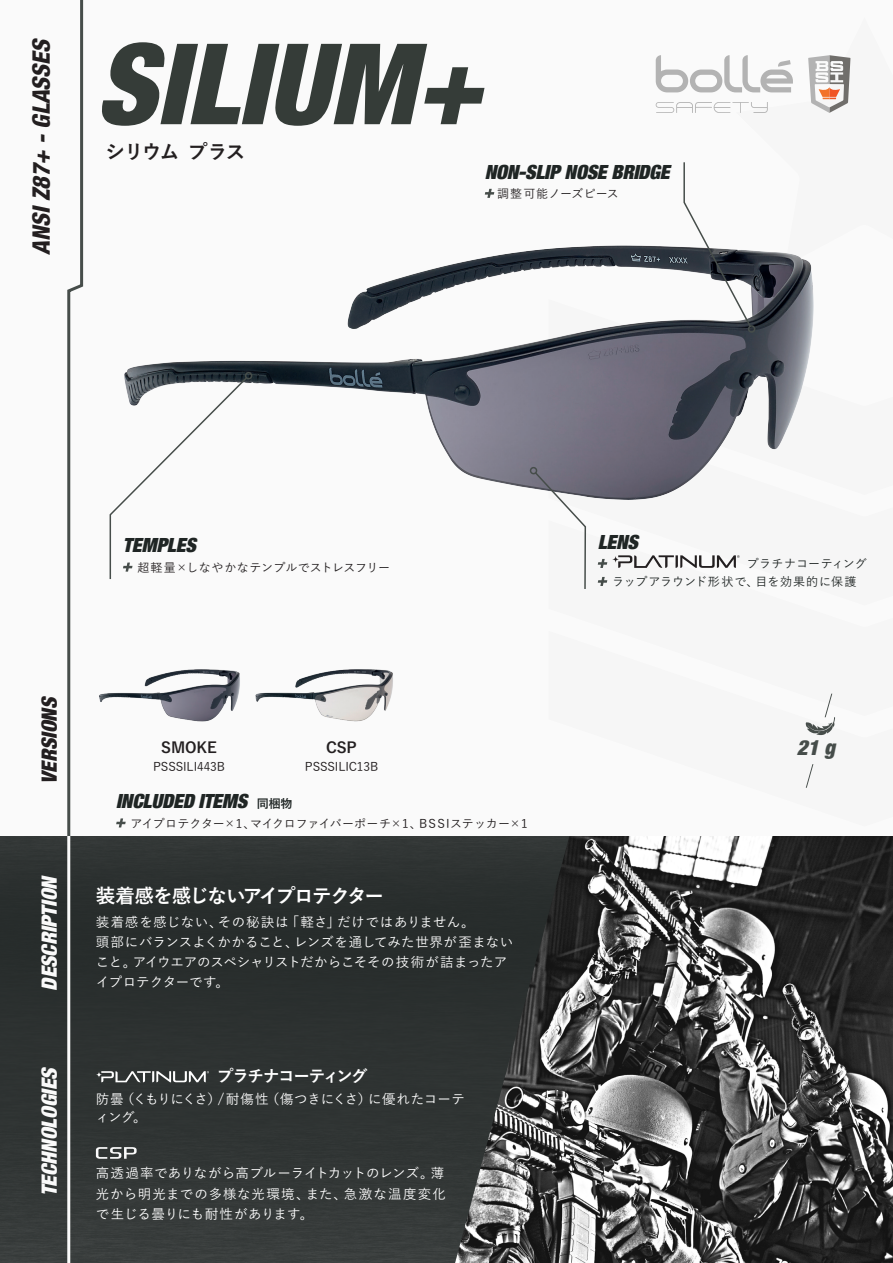
<style>
.page{position:relative;width:893px;height:1263px;background:#fafafa}
.page>*{position:absolute;margin:0;border:0;box-sizing:border-box;transform-origin:0 0}
.t1{font:italic 900 condensed 112.5px "Helvetica Neue LT Com";color:#353c38}
.t2{font:italic 800 condensed 24px "Helvetica Neue LT Com";color:#231f20}
.t3{font:italic 900 condensed 21px "Helvetica Neue LT Com";color:#fafafa}
.t4{font:italic 900 condensed 21px "Helvetica Neue LT Com";color:#231f20}
.t5{font:italic 900 condensed 21px "Helvetica Neue LT Com";color:#464d4a}
.t6{font:italic 900 condensed 19.5px "Helvetica Neue LT Com";letter-spacing:-.01em;color:#1f2524}
.t7{font:700 19.5px "Yu Gothic";letter-spacing:-.065em;color:#fff}
.t8{font:700 19.5px "Yu Gothic";letter-spacing:-.07em;color:#231f20}
.t9{font:700 16.5px "Yu Go";letter-spacing:-.08em;color:#fff}
.t10{font:700 15px "Yu Go";letter-spacing:-.01em;color:#231f20}
.t11{font:500 13.5px/20.2px "Yu Go";letter-spacing:.015em;color:#fff}
.t12{font:500 13.5px/18px "Yu Go";letter-spacing:-.02em;color:#fff}
.t13{font:500 13.5px "Yu Go";letter-spacing:.035em;color:#fff}
.t14{font:500 12px "Yu Go";letter-spacing:-.01em;color:#231f20}
.t15{font:500 12px "Yu Go";letter-spacing:.015em;color:#231f20}
.t16{font:500 12px "Yu Go";letter-spacing:.06em;color:#1f2524}
.t17{font:500 12px "Yu Go";letter-spacing:.02em;color:#1f2524}
.t18{font:500 12px "Yu Go";letter-spacing:.04em;color:#231f20}
.s1{font-family:"Yu Go";font-weight:700;font-style:normal;font-stretch:normal;font-size:12px}
</style>
<div class="page">
<img style="left:569px;top:836px;width:324px;height:427px">
<img style="left:0;top:836px;width:569px;height:427px">
<svg style="left:805px;top:693px;width:30px;height:42px"></svg>
<svg style="left:805px;top:764px;width:9px;height:24px"></svg>
<img style="left:99px;top:669px;width:141px;height:53px">
<img style="left:255px;top:669px;width:138px;height:53px">
<svg style="left:66px;top:0;width:19px;height:839px"></svg>
<hr style="left:67px;top:836px;width:3px;height:427px;background:#fafafa">
<img style="left:124px;top:245px;width:689px;height:255px">
<svg style="left:533px;top:471px;width:54px;height:118px"></svg>
<div style="left:530px;top:467px;width:7px;height:7px;border:2px solid #464d4a;border-radius:50%"></div>
<div style="left:245px;top:372px;width:7px;height:7px;border:2px solid #464d4a;border-radius:50%"></div>
<div style="left:748px;top:325px;width:7px;height:8px;border:2px solid #464d4a;border-radius:50%"></div>
<svg style="left:656px;top:55px;width:195px;height:273px"></svg>
<svg style="left:101px;top:1071px;width:108px;height:12px"></svg>
<svg style="left:96px;top:1071px;width:6px;height:7px"></svg>
<svg style="left:96px;top:1147px;width:41px;height:12px"></svg>
<svg style="left:109px;top:376px;width:140px;height:203px"></svg>
<svg style="left:598px;top:559px;width:9px;height:9px"></svg>
<svg style="left:618px;top:555px;width:122px;height:13px"></svg>
<svg style="left:612px;top:556px;width:7px;height:7px"></svg>
<svg style="left:598px;top:577px;width:9px;height:9px"></svg>
<svg style="left:485px;top:189px;width:9px;height:9px"></svg>
<svg style="left:116px;top:818px;width:10px;height:9px"></svg>
<p class="t2" style="left:27px;top:255px;width:218px;rotate:-90deg">ANSI Z87+ - GLASSES</p>
<p class="t1" style="left:96px;top:17px;width:388px">SILIUM+</p>
<p class="t8" style="left:105px;top:141px;width:141px">シリウム プラス</p>
<p class="t6" style="left:485px;top:159px;width:186px">NON-SLIP NOSE BRIDGE</p>
<p class="t18" style="left:497px;top:183px;width:123px">調整可能ノーズピース</p>
<p class="t6" style="left:123px;top:533px;width:74px">TEMPLES</p>
<p class="t15" style="left:137px;top:556px;width:254px">超軽量×しなやかなテンプルでストレスフリー</p>
<p class="t4" style="left:37px;top:783px;width:89px;rotate:-90deg">VERSIONS</p>
<p class="t3" style="left:37px;top:990px;width:117px;rotate:-90deg">DESCRIPTION</p>
<p class="t3" style="left:37px;top:1196px;width:131px;rotate:-90deg">TECHNOLOGIES</p>
<p class="t10" style="left:161px;top:739px;width:57px">SMOKE</p>
<p class="t14" style="left:153px;top:755px;width:73px">PSSSILI443B</p>
<p class="t10" style="left:326px;top:739px;width:32px">CSP</p>
<p class="t14" style="left:305px;top:755px;width:75px">PSSSILIC13B</p>
<p class="t6" style="left:116px;top:789px;width:178px">INCLUDED ITEMS <span class="s1">同梱物</span></p>
<p class="t14" style="left:131px;top:812px;width:399px">アイプロテクター×1、マイクロファイバーポーチ×1、BSSIステッカー×1</p>
<p class="t7" style="left:96px;top:884px;width:289px">装着感を感じないアイプロテクター</p>
<p class="t13" style="left:96px;top:909px;width:380px">装着感を感じない、その秘訣は「軽さ」だけではありません。</p>
<p class="t11" style="left:96px;top:930px;width:419px">頭部にバランスよくかかること、レンズを通してみた世界が歪まないこと。アイウエアのスペシャリストだからこそその技術が詰まったアイプロテクターです。</p>
<p class="t9" style="left:217px;top:1066px;width:152px">プラチナコーティング</p>
<p class="t12" style="left:96px;top:1088px;width:371px">防曇（くもりにくさ）/耐傷性（傷つきにくさ）に優れたコーティング。</p>
<p class="t11" style="left:96px;top:1161px;width:352px;text-align:justify">高透過率でありながら高ブルーライトカットのレンズ。薄光から明光までの多様な光環境、また、急激な温度変化で生じる曇りにも耐性があります。</p>
<p class="t6" style="left:598px;top:529px;width:42px">LENS</p>
<p class="t17" style="left:747px;top:553px;width:121px">プラチナコーティング</p>
<p class="t16" style="left:612px;top:571px;width:246px">ラップアラウンド形状で、目を効果的に保護</p>
<p class="t5" style="left:797px;top:735px;width:40px">21 g</p>
</div>
